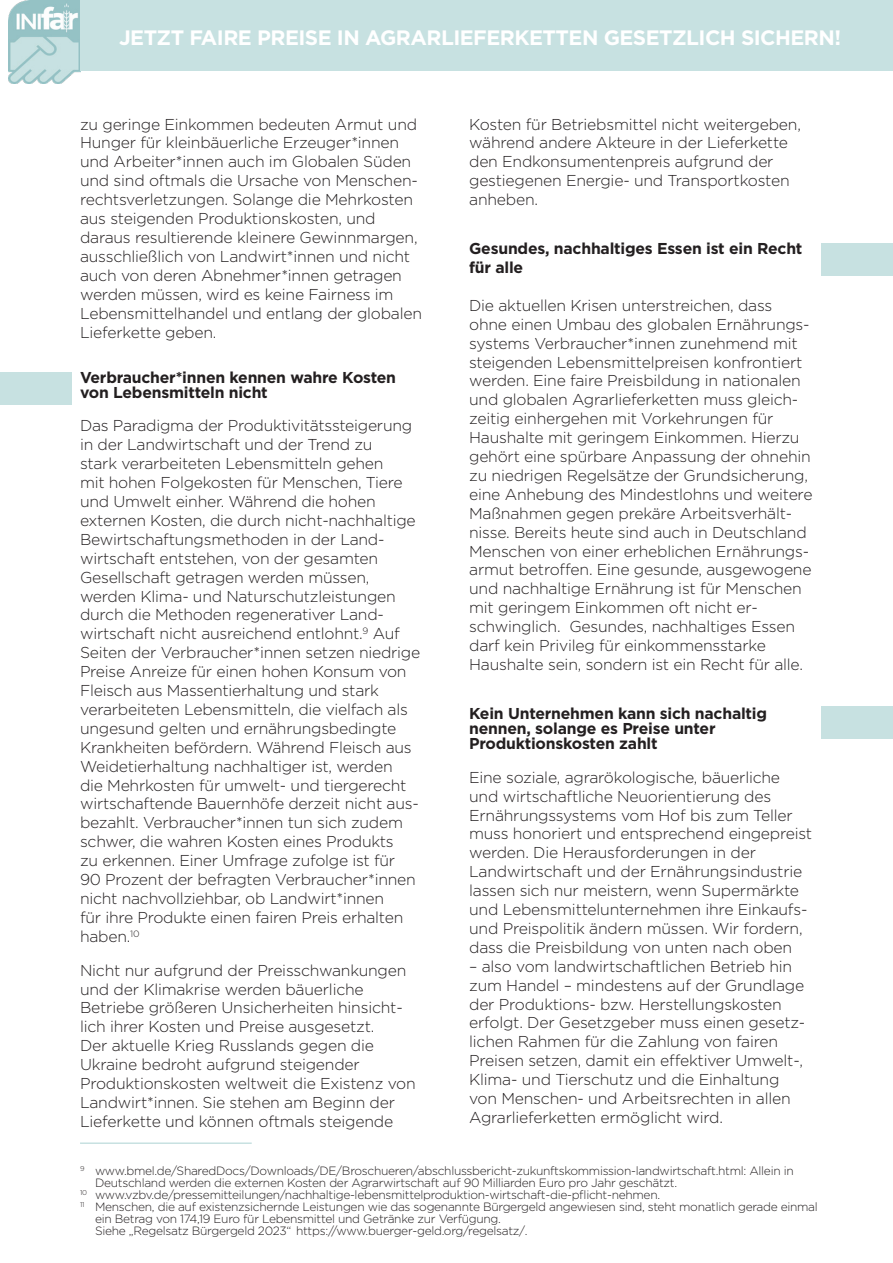
<style>
.page{position:relative;width:893px;height:1263px;background:#fff}
.page>*{position:absolute;margin:0;border:0;box-sizing:border-box;transform-origin:0 0}
.t1{font:700 20.85px "Gotham";letter-spacing:-.025em;color:#fff}
.t2{font:300 15.75px/18.9px "Gotham";letter-spacing:-.015em;color:#231f20}
.t3{font:700 15.75px/15px "Gotham";letter-spacing:-.015em;color:#231f20}
.t4{font:300 12px "Gotham";letter-spacing:-.025em;color:#231f20}
</style>
<div class="page">
<div style="left:0;top:372px;width:71px;height:33px;background:#c7e1e1"></div>
<div style="left:822px;top:243px;width:71px;height:32px;background:#c7e1e1"></div>
<hr style="left:80px;top:1142px;width:172px;height:2px;background:#c7e1e1">
<img style="left:9px;top:0;width:71px;height:83px">
<div style="left:80px;top:0;width:813px;height:71px;background:#c7e1e1"></div>
<div style="left:822px;top:706px;width:71px;height:32px;background:#c7e1e1"></div>
<h1 class="t1" style="left:119px;top:23px;width:724px">JETZT FAIRE PREISE IN AGRARLIEFERKETTEN GESETZLICH SICHERN!</h1>
<p class="t2" style="left:469px;top:114px;width:333px">Kosten für Betriebsmittel nicht weitergeben, während andere Akteure in der Lieferkette den Endkonsumentenpreis aufgrund der gestiegenen Energie- und Transportkosten anheben.</p>
<p class="t3" style="left:469px;top:239px;width:335px;line-height:18.9px">Gesundes, nachhaltiges Essen ist ein Recht für alle</p>
<p class="t2" style="left:469px;top:295px;width:345px">Die aktuellen Krisen unterstreichen, dass ohne einen Umbau des globalen Ernährungs&shy;systems Verbraucher*innen zunehmend mit steigenden Lebensmittelpreisen konfrontiert werden. Eine faire Preisbildung in nationalen und globalen Agrarlieferketten muss gleich&shy;zeitig einhergehen mit Vorkehrungen für Haushalte mit geringem Einkommen. Hierzu gehört eine spürbare Anpassung der ohnehin zu niedrigen Regelsätze der Grundsicherung, eine Anhebung des Mindestlohns und weitere Maßnahmen gegen prekäre Arbeitsverhält&shy;nisse. Bereits heute sind auch in Deutschland Menschen von einer erheblichen Ernährungs&shy;armut betroffen. Eine gesunde, ausgewogene und nachhaltige Ernährung ist für Menschen mit geringem Einkommen oft nicht er&shy;schwinglich. Gesundes, nachhaltiges Essen darf kein Privileg für einkommensstarke Haushalte sein, sondern ist ein Recht für alle.</p>
<p class="t3" style="left:469px;top:706px;width:299px">Kein Unternehmen kann sich nachaltig nennen, solange es Preise unter<br>Produktionskosten zahlt</p>
<p class="t2" style="left:469px;top:767px;width:345px">Eine soziale, agrarökologische, bäuerliche und wirtschaftliche Neuorientierung des Ernährungssystems vom Hof bis zum Teller muss honoriert und entsprechend eingepreist werden. Die Herausforderungen in der Landwirtschaft und der Ernährungsindustrie lassen sich nur meistern, wenn Supermärkte und Lebensmittelunternehmen ihre Einkaufs&shy;und Preispolitik ändern müssen. Wir fordern, dass die Preisbildung von unten nach oben</p>
<p class="t2" style="left:469px;top:956px;width:338px">– also vom landwirtschaftlichen Betrieb hin zum Handel – mindestens auf der Grundlage der Produktions- bzw. Herstellungskosten erfolgt. Der Gesetzgeber muss einen gesetz&shy;lichen Rahmen für die Zahlung von fairen Preisen setzen, damit ein effektiver Umwelt-, Klima- und Tierschutz und die Einhaltung von Menschen- und Arbeitsrechten in allen Agrarlieferketten ermöglicht wird.</p>
<p class="t4" style="left:80px;top:1163px;width:715px"><sup>9</sup> www.bmel.de/SharedDocs/Downloads/DE/Broschueren/abschlussbericht-zukunftskommission-landwirtschaft.html: Allein in</p>
<p class="t4" style="left:95px;top:1175px;width:584px">Deutschland werden die externen Kosten der Agrarwirtschaft auf 90 Milliarden Euro pro Jahr geschätzt.</p>
<p class="t4" style="left:80px;top:1187px;width:582px"><sup>10</sup> www.vzbv.de/pressemitteilungen/nachhaltige-lebensmittelproduktion-wirtschaft-die-pflicht-nehmen.</p>
<p class="t4" style="left:80px;top:1199px;width:739px"><sup>11</sup> Menschen, die auf existenzsichernde Leistungen wie das sogenannte Bürgergeld angewiesen sind, steht monatlich gerade einmal</p>
<p class="t4" style="left:95px;top:1211px;width:407px">ein Betrag von 174,19 Euro für Lebensmittel und Getränke zur Verfügung.</p>
<p class="t4" style="left:95px;top:1223px;width:434px">Siehe „Regelsatz Bürgergeld 2023“ https://www.buerger-geld.org/regelsatz/.</p>
<p class="t2" style="left:80px;top:114px;width:344px">zu geringe Einkommen bedeuten Armut und Hunger für kleinbäuerliche Erzeuger*innen und Arbeiter*innen auch im Globalen Süden und sind oftmals die Ursache von Menschen&shy;rechtsverletzungen. Solange die Mehrkosten aus steigenden Produktionskosten, und daraus resultierende kleinere Gewinnmargen, ausschließlich von Landwirt*innen und nicht auch von deren Abnehmer*innen getragen werden müssen, wird es keine Fairness im Lebensmittelhandel und entlang der globalen Lieferkette geben.</p>
<p class="t3" style="left:80px;top:369px;width:318px">Verbraucher*innen kennen wahre Kosten von Lebensmitteln nicht</p>
<p class="t2" style="left:80px;top:416px;width:342px">Das Paradigma der Produktivitätssteigerung in der Landwirtschaft und der Trend zu<br>stark verarbeiteten Lebensmitteln gehen<br>mit hohen Folgekosten für Menschen, Tiere und Umwelt einher. Während die hohen externen Kosten, die durch nicht-nachhaltige Bewirtschaftungsmethoden in der Land&shy;wirtschaft entstehen, von der gesamten Gesellschaft getragen werden müssen, werden Klima- und Naturschutzleistungen durch die Methoden regenerativer Land&shy;wirtschaft nicht ausreichend entlohnt.<sup>9</sup> Auf Seiten der Verbraucher*innen setzen niedrige Preise Anreize für einen hohen Konsum von Fleisch aus Massentierhaltung und stark verarbeiteten Lebensmitteln, die vielfach als ungesund gelten und ernährungsbedingte Krankheiten befördern. Während Fleisch aus Weidetierhaltung nachhaltiger ist, werden<br>die Mehrkosten für umwelt- und tiergerecht wirtschaftende Bauernhöfe derzeit nicht aus&shy;bezahlt. Verbraucher*innen tun sich zudem schwer, die wahren Kosten eines Produkts<br>zu erkennen. Einer Umfrage zufolge ist für<br>90 Prozent der befragten Verbraucher*innen nicht nachvollziehbar, ob Landwirt*innen<br>für ihre Produkte einen fairen Preis erhalten haben.<sup>10</sup></p>
<p class="t2" style="left:80px;top:960px;width:337px">Nicht nur aufgrund der Preisschwankungen und der Klimakrise werden bäuerliche Betriebe größeren Unsicherheiten hinsicht&shy;lich ihrer Kosten und Preise ausgesetzt.<br>Der aktuelle Krieg Russlands gegen die Ukraine bedroht aufgrund steigender Produktionskosten weltweit die Existenz von Landwirt*innen. Sie stehen am Beginn der Lieferkette und können oftmals steigende</p>
</div>
